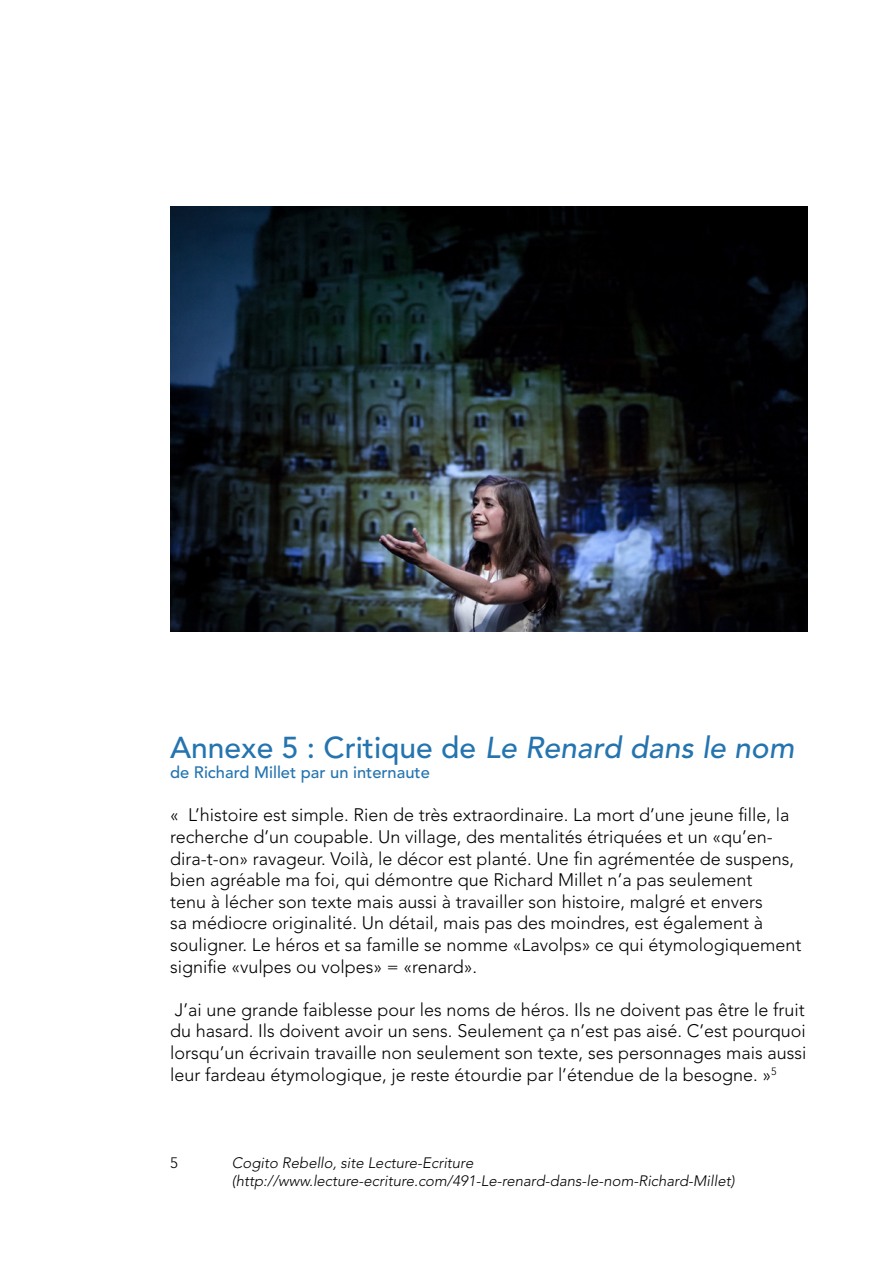
<style>
.page{position:relative;width:893px;height:1263px;background:#fff}
.page>*{position:absolute;margin:0;border:0;box-sizing:border-box;transform-origin:0 0}
.t1{font:500 30px "Avenir LT Std";color:#2474af}
.t2{font:300 18px/21.6px "Avenir LT Std";color:#000}
.t3{font:500 16.5px "Avenir LT Std";color:#2474af}
.t4{font:italic 300 15px/18px "Avenir LT Std";color:#000}
.t5{font:300 15px "Avenir LT Std";color:#000}
.s1{font-style:italic}
</style>
<div class="page">
<img style="left:170px;top:206px;width:638px;height:425px">
<h1 class="t1" style="left:170px;top:731px;width:626px">Annexe 5 : Critique de <span class="s1">Le Renard dans le nom</span></h1>
<p class="t3" style="left:170px;top:763px;width:261px">de Richard Millet par un internaute</p>
<p class="t2" style="left:170px;top:804px;width:633px">« L’histoire est simple. Rien de très extraordinaire. La mort d’une jeune fille, la recherche d’un coupable. Un village, des mentalités étriquées et un «qu’en&shy;dira-t-on» ravageur. Voilà, le décor est planté. Une fin agrémentée de suspens, bien agréable ma foi, qui démontre que Richard Millet n’a pas seulement<br>tenu à lécher son texte mais aussi à travailler son histoire, malgré et envers<br>sa médiocre originalité. Un détail, mais pas des moindres, est également à souligner. Le héros et sa famille se nomme «Lavolps» ce qui étymologiquement signifie «vulpes ou volpes» = «renard».</p>
<p class="t2" style="left:170px;top:999px;width:638px;text-align:justify">J’ai une grande faiblesse pour les noms de héros. Ils ne doivent pas être le fruit du hasard. Ils doivent avoir un sens. Seulement ça n’est pas aisé. C’est pourquoi lorsqu’un écrivain travaille non seulement son texte, ses personnages mais aussi leur fardeau étymologique, je reste étourdie par l’étendue de la besogne. »<sup>5</sup></p>
<p class="t5" style="left:170px;top:1154px;width:9px">5</p>
<p class="t4" style="left:232px;top:1154px;width:504px">Cogito Rebello, site Lecture-Ecriture (http://www.lecture-ecriture.com/491-Le-renard-dans-le-nom-Richard-Millet)</p>
</div>
